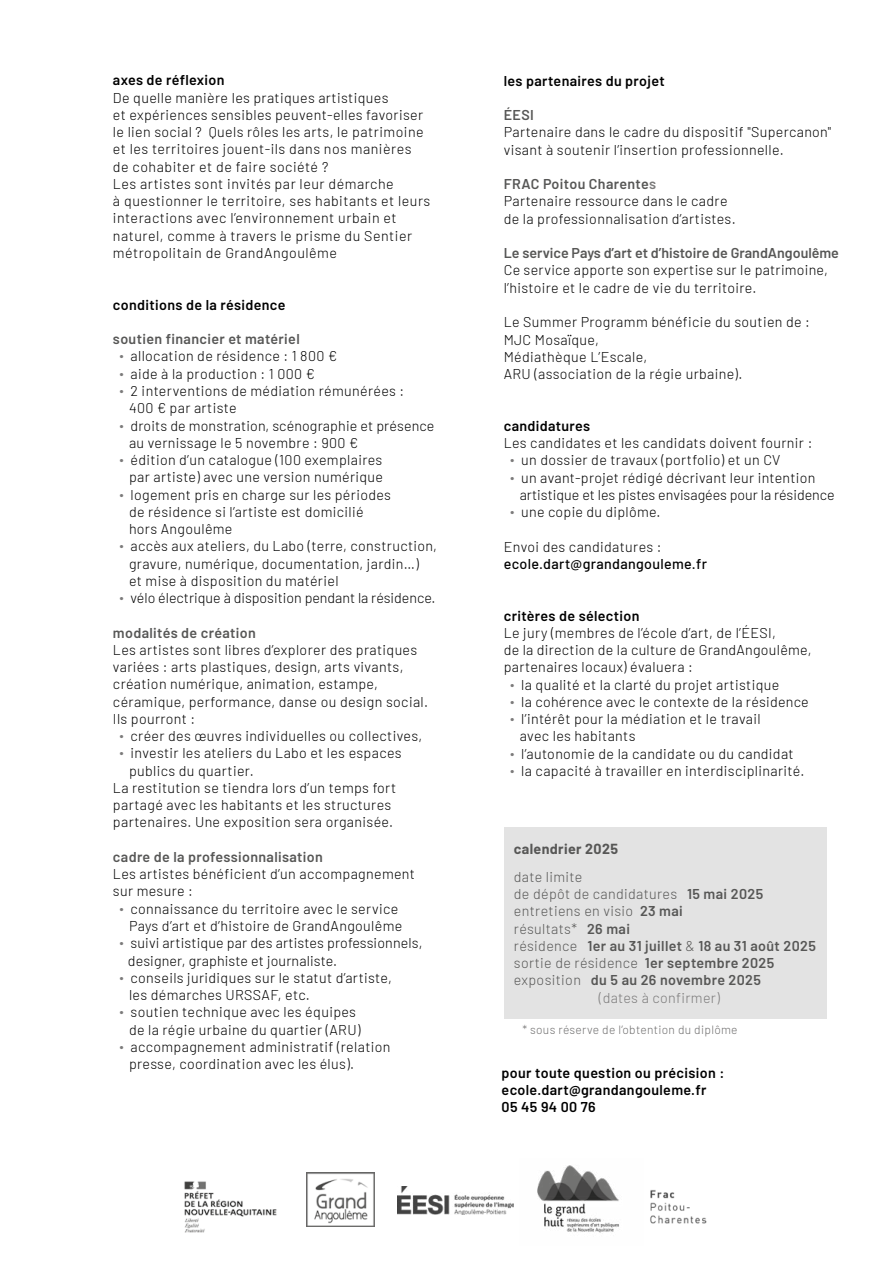
<style>
.page{position:relative;width:893px;height:1263px;background:#fff}
.page>*{position:absolute;margin:0;border:0;box-sizing:border-box;transform-origin:0 0}
.t1{font:300 14.25px/17.2px "Barlow";letter-spacing:.025em;color:#000}
.t2{font:600 14.25px/17.2px "Barlow";letter-spacing:.025em;color:#000}
.t3{font:600 14.25px "Barlow";letter-spacing:.025em;color:#575756}
.t4{font:300 14.25px "Barlow";letter-spacing:.025em;color:#575756}
.t5{font:300 14.25px "Barlow";color:#000}
.t6{font:600 14.25px "Barlow";color:#575756}
.t7{font:500 14.25px "Barlow";letter-spacing:.025em;color:#000}
.t8{font:300 14.25px "Barlow";letter-spacing:.025em;color:#7c7b7b}
.t9{font:700 14.25px "Barlow";letter-spacing:.025em;color:#575756}
.t10{font:300 12px "Barlow";letter-spacing:.025em;color:#706f6f}
.s1{color:#7c7b7b}
.s2{font-weight:600;color:#575756}
.s3{font-weight:600;color:#7c7b7b}
.s4{font-weight:600}
.s5{font-weight:300}
</style>
<div class="page">
<div style="left:504px;top:827px;width:322px;height:191px;background:#e3e3e3"></div>
<img style="left:537px;top:1165px;width:82px;height:68px">
<img style="left:306px;top:1172px;width:68px;height:54px">
<img style="left:184px;top:1181px;width:93px;height:52px">
<img style="left:398px;top:1186px;width:115px;height:28px">
<img style="left:650px;top:1190px;width:57px;height:34px">
<p class="t2" style="left:113px;top:70px;width:113px">axes de réflexion</p>
<p class="t1" style="left:113px;top:88px;width:319px">De quelle manière les pratiques artistiques<br>et expériences sensibles peuvent-elles favoriser le lien social ? Quels rôles les arts, le patrimoine et les territoires jouent-ils dans nos manières de cohabiter et de faire société ?<br>Les artistes sont invités par leur démarche<br>à questionner le territoire, ses habitants et leurs interactions avec l’environnement urbain et naturel, comme à travers le prisme du Sentier métropolitain de GrandAngoulême</p>
<p class="t2" style="left:113px;top:295px;width:174px">conditions de la résidence</p>
<p class="t3" style="left:113px;top:329px;width:188px">soutien financier et matériel</p>
<p class="t1" style="left:119px;top:347px;width:219px"><span class="s1">∙</span> allocation de résidence : 1 800 €</p>
<p class="t1" style="left:119px;top:364px;width:197px"><span class="s1">∙</span> aide à la production : 1 000 €</p>
<p class="t1" style="left:119px;top:381px;width:286px"><span class="s1">∙</span> 2 interventions de médiation rémunérées :</p>
<p class="t1" style="left:129px;top:398px;width:109px">400 € par artiste</p>
<p class="t1" style="left:119px;top:416px;width:316px"><span class="s1">∙</span> droits de monstration, scénographie et présence</p>
<p class="t1" style="left:129px;top:433px;width:231px">au vernissage le 5 novembre : 900 €</p>
<p class="t1" style="left:119px;top:450px;width:264px"><span class="s1">∙</span> édition d’un catalogue (100 exemplaires</p>
<p class="t1" style="left:129px;top:467px;width:256px">par artiste) avec une version numérique</p>
<p class="t1" style="left:119px;top:485px;width:273px"><span class="s1">∙</span> logement pris en charge sur les périodes</p>
<p class="t1" style="left:129px;top:502px;width:236px">de résidence si l’artiste est domicilié</p>
<p class="t1" style="left:129px;top:519px;width:105px">hors Angoulême</p>
<p class="t1" style="left:119px;top:536px;width:319px"><span class="s1">∙</span> accès aux ateliers, du Labo (terre, construction,</p>
<p class="t1" style="left:129px;top:554px;width:291px">gravure, numérique, documentation, jardin…)</p>
<p class="t1" style="left:129px;top:571px;width:211px">et mise à disposition du matériel</p>
<p class="t5" style="left:119px;top:588px;width:318px"><span class="s1">∙</span> vélo électrique à disposition pendant la résidence.</p>
<p class="t3" style="left:113px;top:622px;width:144px">modalités de création</p>
<p class="t1" style="left:113px;top:640px;width:306px">Les artistes sont libres d’explorer des pratiques</p>
<p class="t1" style="left:113px;top:657px;width:292px">variées : arts plastiques, design, arts vivants,</p>
<p class="t1" style="left:113px;top:674px;width:267px">création numérique, animation, estampe,</p>
<p class="t1" style="left:113px;top:692px;width:317px">céramique, performance, danse ou design social.</p>
<p class="t1" style="left:113px;top:709px;width:84px">Ils pourront :</p>
<p class="t1" style="left:119px;top:726px;width:304px"><span class="s1">∙</span> créer des œuvres individuelles ou collectives,</p>
<p class="t1" style="left:119px;top:744px;width:284px"><span class="s1">∙</span> investir les ateliers du Labo et les espaces</p>
<p class="t1" style="left:129px;top:761px;width:126px">publics du quartier.</p>
<p class="t1" style="left:113px;top:778px;width:285px">La restitution se tiendra lors d’un temps fort</p>
<p class="t1" style="left:113px;top:795px;width:280px">partagé avec les habitants et les structures</p>
<p class="t1" style="left:113px;top:813px;width:282px">partenaires. Une exposition sera organisée.</p>
<p class="t3" style="left:113px;top:846px;width:211px">cadre de la professionnalisation</p>
<p class="t1" style="left:113px;top:864px;width:304px">Les artistes bénéficient d’un accompagnement</p>
<p class="t1" style="left:113px;top:882px;width:82px">sur mesure :</p>
<p class="t1" style="left:119px;top:899px;width:280px"><span class="s1">∙</span> connaissance du territoire avec le service</p>
<p class="t1" style="left:129px;top:916px;width:275px">Pays d’art et d’histoire de GrandAngoulême</p>
<p class="t1" style="left:119px;top:933px;width:305px"><span class="s1">∙</span> suivi artistique par des artistes professionnels,</p>
<p class="t1" style="left:128px;top:951px;width:211px">designer, graphiste et journaliste.</p>
<p class="t1" style="left:119px;top:968px;width:274px"><span class="s1">∙</span> conseils juridiques sur le statut d’artiste,</p>
<p class="t1" style="left:129px;top:985px;width:182px">les démarches URSSAF, etc.</p>
<p class="t1" style="left:119px;top:1002px;width:238px"><span class="s1">∙</span> soutien technique avec les équipes</p>
<p class="t1" style="left:129px;top:1020px;width:233px">de la régie urbaine du quartier (ARU)</p>
<p class="t1" style="left:119px;top:1037px;width:273px"><span class="s1">∙</span> accompagnement administratif (relation</p>
<p class="t1" style="left:129px;top:1054px;width:227px">presse, coordination avec les élus).</p>
<p class="t2" style="left:504px;top:71px;width:162px">les partenaires du projet</p>
<p class="t3" style="left:504px;top:105px;width:32px">ÉESI</p>
<p class="t1" style="left:504px;top:123px;width:329px">Partenaire dans le cadre du dispositif "Supercanon" visant à soutenir l’insertion professionnelle.</p>
<p class="t1" style="left:504px;top:174px;width:233px"><span class="s2">FRAC Poitou Charente</span><span class="s3">s<br></span>Partenaire ressource dans le cadre de la professionnalisation d’artistes.</p>
<p class="t6" style="left:504px;top:243px;width:337px">Le service Pays d’art et d’histoire de GrandAngoulême</p>
<p class="t1" style="left:504px;top:261px;width:326px">Ce service apporte son expertise sur le patrimoine, l’histoire et le cadre de vie du territoire.</p>
<p class="t1" style="left:504px;top:312px;width:308px">Le Summer Programm bénéficie du soutien de :<br>MJC Mosaïque,<br>Médiathèque L’Escale,<br>ARU (association de la régie urbaine).</p>
<p class="t2" style="left:504px;top:416px;width:88px">candidatures</p>
<p class="t1" style="left:504px;top:433px;width:310px">Les candidates et les candidats doivent fournir :</p>
<p class="t1" style="left:510px;top:450px;width:272px"><span class="s1">∙</span> un dossier de travaux (portfolio) et un CV</p>
<p class="t1" style="left:510px;top:468px;width:307px"><span class="s1">∙</span> un avant-projet rédigé décrivant leur intention</p>
<p class="t5" style="left:520px;top:484px;width:316px">artistique et les pistes envisagées pour la résidence</p>
<p class="t1" style="left:510px;top:502px;width:152px"><span class="s1">∙</span> une copie du diplôme.</p>
<p class="t1" style="left:504px;top:537px;width:159px">Envoi des candidatures :</p>
<p class="t7" style="left:504px;top:553px;width:205px">ecole.dart@grandangouleme.fr</p>
<p class="t2" style="left:504px;top:606px;width:137px">critères de sélection</p>
<p class="t1" style="left:504px;top:623px;width:274px">Le jury (membres de l’école d’art, de l’ÉESI,</p>
<p class="t1" style="left:504px;top:640px;width:309px">de la direction de la culture de GrandAngoulême,</p>
<p class="t1" style="left:504px;top:657px;width:191px">partenaires locaux) évaluera :</p>
<p class="t1" style="left:510px;top:675px;width:271px"><span class="s1">∙</span> la qualité et la clarté du projet artistique</p>
<p class="t1" style="left:510px;top:692px;width:300px"><span class="s1">∙</span> la cohérence avec le contexte de la résidence</p>
<p class="t1" style="left:510px;top:709px;width:252px"><span class="s1">∙</span> l’intérêt pour la médiation et le travail</p>
<p class="t1" style="left:520px;top:727px;width:117px">avec les habitants</p>
<p class="t1" style="left:510px;top:744px;width:285px"><span class="s1">∙</span> l’autonomie de la candidate ou du candidat</p>
<p class="t1" style="left:510px;top:761px;width:296px"><span class="s1">∙</span> la capacité à travailler en interdisciplinarité.</p>
<p class="t9" style="left:514px;top:838px;width:106px">calendrier 2025</p>
<p class="t4" style="left:514px;top:866px;width:70px">date limite</p>
<p class="t4" style="left:514px;top:884px;width:251px">de dépôt de candidatures <span class="s4">15 mai 2025</span></p>
<p class="t4" style="left:514px;top:901px;width:170px">entretiens en visio <span class="s4">23 mai</span></p>
<p class="t4" style="left:514px;top:918px;width:118px">résultats* <span class="s4">26 mai</span></p>
<p class="t3" style="left:514px;top:935px;width:304px"><span class="s5">résidence</span> 1er au 31 juillet <span class="s5">&amp;</span> 18 au 31 août 2025</p>
<p class="t4" style="left:514px;top:953px;width:262px">sortie de résidence <span class="s4">1er septembre 2025</span></p>
<p class="t3" style="left:514px;top:970px;width:249px"><span class="s5">exposition</span> du 5 au 26 novembre 2025</p>
<p class="t8" style="left:599px;top:987px;width:122px">(dates à confirmer)</p>
<p class="t10" style="left:522px;top:1021px;width:217px">* sous réserve de l’obtention du diplôme</p>
<p class="t2" style="left:502px;top:1063px;width:224px">pour toute question ou précision : ecole.dart@grandangouleme.fr<br>05 45 94 00 76</p>
</div>
